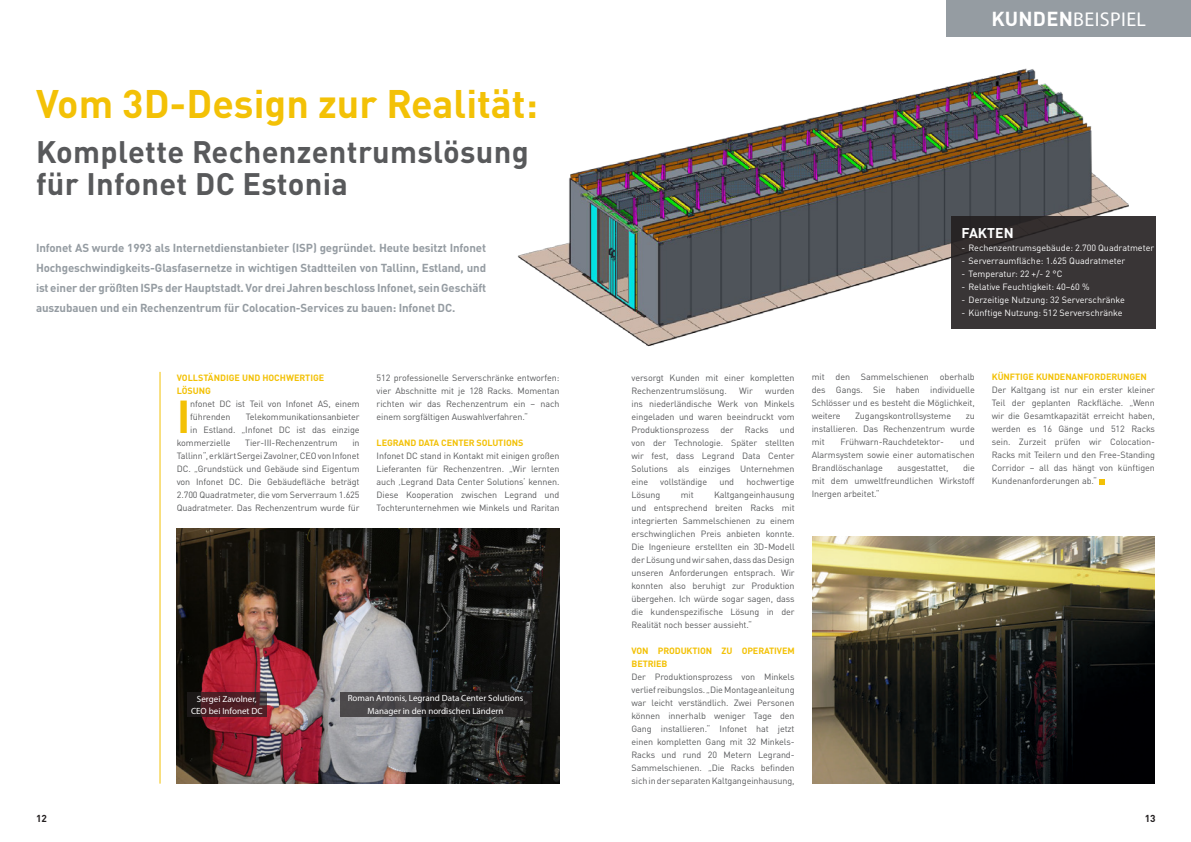
<style>
.page{position:relative;width:1191px;height:842px;background:#fff}
.page>*{position:absolute;margin:0;border:0;box-sizing:border-box;transform-origin:0 0}
.t1{font:700 45.5px "DIN Pro";color:#f3c106}
.t2{font:700 39.4px "DIN Pro";color:#f3c106}
.t3{font:700 30.8px/32px "DIN Pro";letter-spacing:.01em;color:#58595b}
.t4{font:20px "Myriad Pro";letter-spacing:.02em;color:#fff}
.t5{font:700 14px "DIN Pro";color:#fff}
.t6{font:700 11.5px/20px "DIN Pro";letter-spacing:-.01em;color:#959ca2;text-align:justify}
.t7{font:700 10px "DIN Pro";color:#231f20}
.t8{font:9px/13px "DIN Pro";letter-spacing:-.01em;color:#58595b;text-align:justify}
.t9{font:9px "DIN Pro";color:#fff}
.t10{font:700 9px/13px "DIN Pro";letter-spacing:-.01em;color:#f3c106}
.t11{font:9px/12.1px "Myriad Pro";color:#fff;text-align:center}
.s1{font-family:"DIN Pro";font-weight:700}
</style>
<div class="page">
<img style="left:177px;top:528px;width:382px;height:255px">
<svg style="left:187px;top:692px;width:80px;height:24px;background:#431e24"></svg>
<svg style="left:340px;top:692px;width:191px;height:24px;background:#333132"></svg>
<img style="left:812px;top:537px;width:342px;height:247px">
<img style="left:517px;top:68px;width:624px;height:279px">
<svg style="left:1099px;top:479px;width:5px;height:6px"></svg>
<hr style="left:160px;top:372px;width:1px;height:412px;background:#f3c106">
<div style="left:951px;top:217px;width:204px;height:112px;background:linear-gradient(to bottom,#343031,#3b3738)"></div>
<div style="left:946px;top:0;width:245px;height:36px;background:#959ca2"></div>
<h2 class="t2" style="left:36px;top:71px;width:503px">Vom 3D-Design zur Realität:</h2>
<h3 class="t3" style="left:36px;top:132px;width:494px">Komplette Rechenzentrumslösung für Infonet DC Estonia</h3>
<p class="t6" style="left:36px;top:236px;width:452px">Infonet AS wurde 1993 als Internetdienstanbieter (ISP) gegründet. Heute besitzt Infonet Hochgeschwindigkeits-Glasfasernetze in wichtigen Stadtteilen von Tallinn, Estland, und ist einer der größten ISPs der Hauptstadt. Vor drei Jahren beschloss Infonet, sein Geschäft auszubauen und ein Rechenzentrum für Colocation-Services zu bauen: Infonet DC.</p>
<p class="t10" style="left:177px;top:370px;width:149px">VOLLSTÄNDIGE UND HOCHWERTIGE<br>LÖSUNG</p>
<h1 class="t1" style="left:177px;top:378px;width:15px">I</h1>
<p class="t8" style="left:190px;top:396px;width:171px">nfonet DC ist Teil von Infonet AS, einem führenden</p>
<p class="t8" style="left:246px;top:409px;width:115px">Telekommunikationsanbieter</p>
<p class="t8" style="left:190px;top:422px;width:171px">in Estland. „Infonet DC ist das einzige</p>
<p class="t8" style="left:177px;top:435px;width:55px">kommerzielle</p>
<p class="t8" style="left:245px;top:435px;width:94px">Tier-III-Rechenzentrum</p>
<p class="t8" style="left:177px;top:435px;width:184px;text-indent:176px">in Tallinn“, erklärt Sergei Zavolner, CEO von Infonet DC. „Grundstück und Gebäude sind Eigentum von Infonet DC. Die Gebäudefläche beträgt 2.700 Quadratmeter, die vom Serverraum 1.625<br>Quadratmeter. Das Rechenzentrum wurde für</p>
<p class="t8" style="left:377px;top:370px;width:184px">512 professionelle Serverschränke entworfen: vier Abschnitte mit je 128 Racks. Momentan richten wir das Rechenzentrum ein – nach einem sorgfältigen Auswahlverfahren.“</p>
<p class="t10" style="left:377px;top:435px;width:148px">LEGRAND DATA CENTER SOLUTIONS</p>
<p class="t8" style="left:377px;top:448px;width:184px">Infonet DC stand in Kontakt mit einigen großen Lieferanten für Rechenzentren. „Wir lernten auch ‚Legrand Data Center Solutions‘ kennen.<br>Diese Kooperation zwischen Legrand und Tochterunternehmen wie Minkels und Raritan</p>
<p class="t11" style="left:191px;top:692px;width:73px">Sergei Zavolner,<br>CEO bei Infonet DC</p>
<p class="t11" style="left:348px;top:692px;width:177px">Roman Antonis, Legrand Data Center Solutions<br>Manager in den nordischen Ländern</p>
<h3 class="t4" style="left:991px;top:7px;width:156px"><span class="s1">KUNDEN</span>BEISPIEL</h3>
<h3 class="t5" style="left:961px;top:221px;width:54px">FAKTEN</h3>
<p class="t9" style="left:961px;top:240px;width:194px">- Rechenzentrumsgebäude: 2.700 Quadratmeter</p>
<p class="t9" style="left:961px;top:253px;width:165px">- Serverraumfläche: 1.625 Quadratmeter</p>
<p class="t9" style="left:961px;top:266px;width:102px">- Temperatur: 22 +/- 2 °C</p>
<p class="t9" style="left:961px;top:279px;width:130px">- Relative Feuchtigkeit: 40–60 %</p>
<p class="t9" style="left:961px;top:292px;width:165px">- Derzeitige Nutzung: 32 Serverschränke</p>
<p class="t9" style="left:961px;top:305px;width:162px">- Künftige Nutzung: 512 Serverschränke</p>
<p class="t8" style="left:631px;top:370px;width:165px">versorgt Kunden mit einer kompletten<br>Rechenzentrumslösung.</p>
<p class="t8" style="left:739px;top:383px;width:15px">Wir</p>
<p class="t8" style="left:631px;top:383px;width:165px;text-indent:134px">wurden ins niederländische Werk von Minkels eingeladen und waren beeindruckt vom Produktionsprozess der Racks und von der Technologie. Später stellten wir fest, dass Legrand Data Center Solutions als einziges Unternehmen eine</p>
<p class="t8" style="left:660px;top:474px;width:48px">vollständige</p>
<p class="t8" style="left:719px;top:474px;width:16px">und</p>
<p class="t8" style="left:746px;top:474px;width:50px">hochwertige</p>
<p class="t8" style="left:631px;top:487px;width:165px;text-indent:82px">Kaltgangeinhausung und entsprechend breiten Racks mit integrierten Sammelschienen zu einem erschwinglichen Preis anbieten konnte.<br>Die Ingenieure erstellten ein 3D-Modell der Lösung und wir sahen, dass das Design unseren Anforderungen entsprach. Wir konnten also beruhigt zur Produktion übergehen. Ich würde sogar sagen, dass die kundenspezifische Lösung in der Realität noch besser aussieht.“</p>
<p class="t10" style="left:631px;top:643px;width:165px">VON PRODUKTION ZU OPERATIVEM<br>BETRIEB</p>
<p class="t8" style="left:631px;top:669px;width:165px">Der Produktionsprozess von Minkels verlief reibungslos. „Die Montageanleitung war leicht verständlich. Zwei Personen können innerhalb weniger Tage den Gang installieren.“ Infonet hat jetzt einen kompletten Gang mit 32 Minkels-Racks und rund 20 Metern Legrand-Sammelschienen. „Die Racks befinden sich in der separaten Kaltgangeinhausung,</p>
<p class="t8" style="left:631px;top:487px;width:30px">Lösung</p>
<p class="t8" style="left:680px;top:487px;width:14px">mit</p>
<p class="t8" style="left:811px;top:370px;width:165px">mit den Sammelschienen oberhalb des Gangs. Sie haben individuelle Schlösser und es besteht die Möglichkeit, weitere</p>
<p class="t8" style="left:855px;top:409px;width:98px">Zugangskontrollsysteme</p>
<p class="t8" style="left:811px;top:409px;width:165px;text-indent:154px">zu installieren. Das Rechenzentrum wurde mit</p>
<p class="t8" style="left:811px;top:435px;width:165px;text-indent:148px">und Alarmsystem sowie einer automatischen Brandlöschanlage</p>
<p class="t8" style="left:840px;top:435px;width:105px">Frühwarn-Rauchdetektor-</p>
<p class="t8" style="left:811px;top:461px;width:165px;text-indent:151px">die mit dem umweltfreundlichen Wirkstoff Inergen arbeitet.“</p>
<p class="t8" style="left:897px;top:461px;width:52px">ausgestattet,</p>
<p class="t10" style="left:991px;top:370px;width:157px">KÜNFTIGE KUNDENANFORDERUNGEN</p>
<p class="t8" style="left:991px;top:383px;width:165px">Der Kaltgang ist nur ein erster kleiner Teil der geplanten Rackfläche. „Wenn wir die Gesamtkapazität erreicht haben, werden es 16 Gänge und 512 Racks sein. Zurzeit prüfen wir Colocation-Racks mit Teilern und den Free-Standing Corridor – all das hängt von künftigen Kundenanforderungen ab.“</p>
<p class="t7" style="left:36px;top:810px;width:12px">12</p>
<p class="t7" style="left:1144px;top:810px;width:12px">13</p>
</div>
